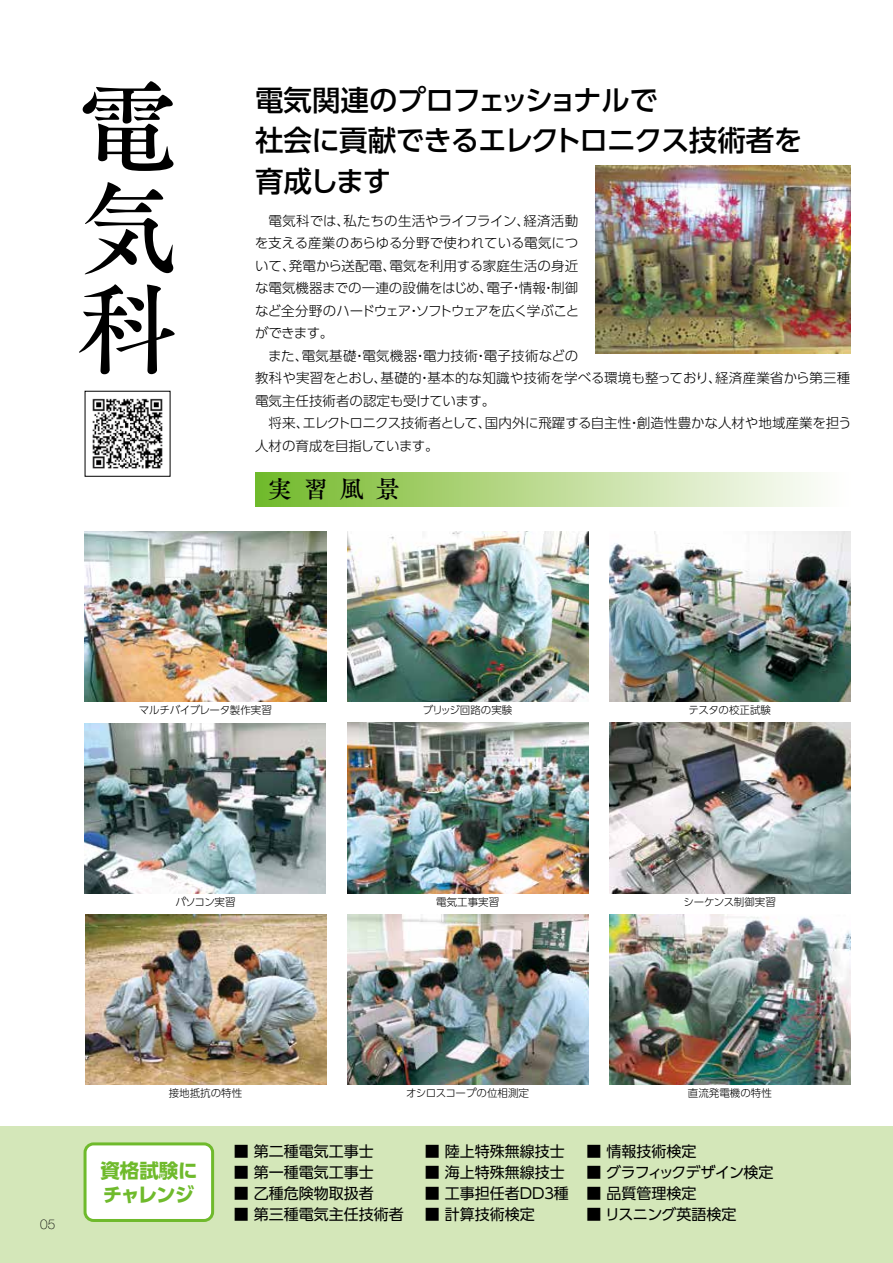
<style>
.page{position:relative;width:893px;height:1263px;background:#fff}
.page>*{position:absolute;margin:0;border:0;box-sizing:border-box;transform-origin:0 0}
.t1{font:100.5px/100.5px "Tsuku A Old Min Pr 6 D";color:#000;text-align:justify}
.t2{font:500 28.5px/40.5px "UD Shin Go Pro";letter-spacing:-.03em;color:#000}
.t3{font:24px "Tsuku A Old Min Pr 6 D";color:#000}
.t4{font:700 19.5px/24px "UD Shin Go Pro";letter-spacing:-.03em;color:#6fba2c}
.t5{font:15px "UD Shin Go Pro";color:#000}
.t6{font:15px "UD Shin Go Pro";letter-spacing:-.06em;color:#000}
.t7{font:15px "UD Shin Go Pro";letter-spacing:-.045em;color:#000}
.t8{font:15px "UD Shin Go Pro";letter-spacing:-.02em;color:#000}
.t9{font:300 13.5px/22.5px "UD Shin Go Pro";letter-spacing:-.005em;color:#000}
.t10{font:100 13.5px "Helvetica Neue";color:#000}
.t11{font:300 10.5px "UD Shin Go Pro";color:#000}
.t12{font:300 10.5px "UD Shin Go Pro";letter-spacing:-.03em;color:#000}
.t13{font:300 10.5px "UD Shin Go Pro";letter-spacing:-.025em;color:#000}
</style>
<div class="page">
<div style="left:0;top:1127px;width:893px;height:136px;background:#d4e7b9"></div>
<div style="left:255px;top:472px;width:595px;height:34px;background:linear-gradient(to right,#76b92a,#fff)"></div>
<img style="left:609px;top:914px;width:241px;height:170px">
<img style="left:85px;top:531px;width:241px;height:171px">
<img style="left:347px;top:531px;width:241px;height:171px">
<img style="left:347px;top:914px;width:241px;height:170px">
<img style="left:610px;top:723px;width:240px;height:170px">
<img style="left:85px;top:914px;width:241px;height:170px">
<img style="left:85px;top:723px;width:241px;height:170px">
<img style="left:609px;top:531px;width:241px;height:171px">
<img style="left:595px;top:166px;width:255px;height:187px">
<img style="left:347px;top:723px;width:241px;height:170px">
<div style="left:85px;top:1144px;width:128px;height:76px;background:#fff;border-radius:9px"></div>
<div style="left:84px;top:1142px;width:130px;height:80px;border:3px solid #6fba2c;border-radius:9px"></div>
<img style="left:92px;top:398px;width:71px;height:71px">
<h1 class="t1" style="left:77px;top:75px;width:99px">電気科</h1>
<h2 class="t2" style="left:255px;top:79px;width:549px">電気関連のプロフェッショナルで<br>社会に貢献できるエレクトロニクス技術者を育成します</h2>
<p class="t9" style="left:255px;top:209px;width:326px;text-align:justify;text-indent:14px">電気科では、私たちの生活やライフライン、経済活動を支える産業のあらゆる分野で使われている電気について、発電から送配電、電気を利用する家庭生活の身近な電気機器までの一連の設備をはじめ、電子・情報・制御など全分野のハードウェア・ソフトウェアを広く学ぶことができます。</p>
<p class="t9" style="left:255px;top:344px;width:597px;text-indent:13px">また、電気基礎・電気機器・電力技術・電子技術などの<br>教科や実習をとおし、基礎的・基本的な知識や技術を学べる環境も整っており、経済産業省から第三種電気主任技術者の認定も受けています。</p>
<p class="t9" style="left:255px;top:411px;width:598px;text-indent:14px">将来、エレクトロニクス技術者として、国内外に飛躍する自主性・創造性豊かな人材や地域産業を担う人材の育成を目指しています。</p>
<h3 class="t3" style="left:268px;top:468px;width:134px">実習風景</h3>
<p class="t12" style="left:139px;top:702px;width:135px">マルチバイブレータ製作実習</p>
<p class="t11" style="left:423px;top:702px;width:91px">ブリッジ回路の実験</p>
<p class="t11" style="left:689px;top:702px;width:84px">テスタの校正試験</p>
<p class="t11" style="left:175px;top:893px;width:62px">パソコン実習</p>
<p class="t11" style="left:436px;top:893px;width:64px">電気工事実習</p>
<p class="t13" style="left:684px;top:893px;width:94px">シーケンス制御実習</p>
<p class="t10" style="left:40px;top:1214px;width:17px">05</p>
<p class="t11" style="left:169px;top:1085px;width:75px">接地抵抗の特性</p>
<p class="t11" style="left:406px;top:1085px;width:124px">オシロスコープの位相測定</p>
<h3 class="t4" style="left:100px;top:1158px;width:99px">資格試験にチャレンジ</h3>
<p class="t5" style="left:234px;top:1139px;width:141px">■ 第二種電気工事士</p>
<p class="t5" style="left:234px;top:1160px;width:141px">■ 第一種電気工事士</p>
<p class="t5" style="left:234px;top:1181px;width:141px">■ 乙種危険物取扱者</p>
<p class="t5" style="left:234px;top:1202px;width:171px">■ 第三種電気主任技術者</p>
<p class="t5" style="left:425px;top:1139px;width:141px">■ 陸上特殊無線技士</p>
<p class="t5" style="left:425px;top:1160px;width:141px">■ 海上特殊無線技士</p>
<p class="t7" style="left:425px;top:1181px;width:146px">■ 工事担任者ＤＤ３種</p>
<p class="t5" style="left:425px;top:1202px;width:111px">■ 計算技術検定</p>
<p class="t11" style="left:688px;top:1085px;width:85px">直流発電機の特性</p>
<p class="t5" style="left:586px;top:1139px;width:111px">■ 情報技術検定</p>
<p class="t6" style="left:586px;top:1160px;width:189px">■ グラフィックデザイン検定</p>
<p class="t5" style="left:586px;top:1181px;width:111px">■ 品質管理検定</p>
<p class="t8" style="left:586px;top:1202px;width:152px">■ リスニング英語検定</p>
</div>
